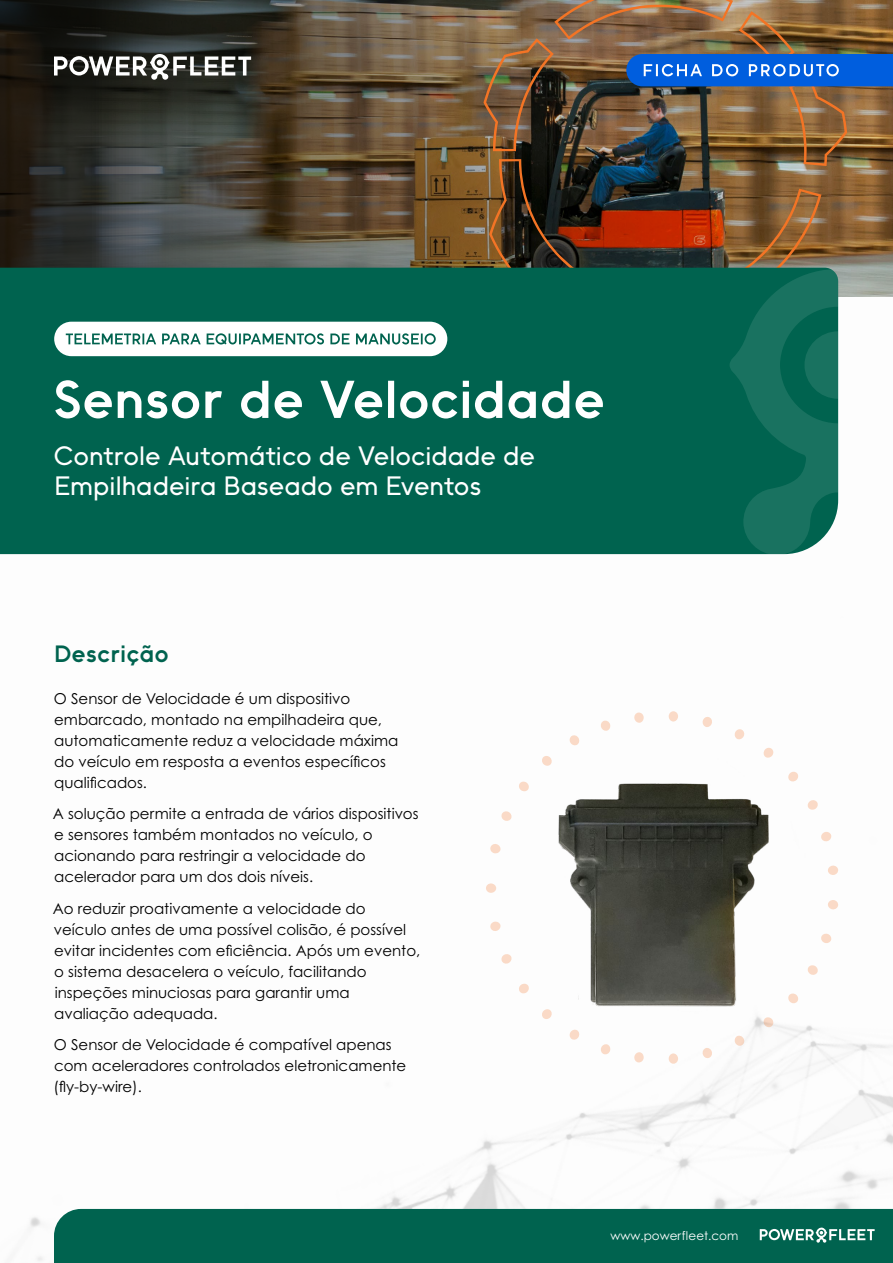
<style>
.page{position:relative;width:893px;height:1263px;background:#fff}
.page>*{position:absolute;margin:0;border:0;box-sizing:border-box;transform-origin:0 0}
.t1{font:700 54px "II Vorkurs";letter-spacing:-.01em;color:#fff}
.t2{font:500 27px/30px "II Vorkurs";color:#fff}
.t3{font:700 24px "II Vorkurs";color:#00634f}
.t4{font:15px/21px "Century Gothic Pro";color:#000}
.t5{font:12px "Century Gothic Pro";color:#fff}
</style>
<div class="page">
<img style="left:0;top:554px;width:893px;height:707px">
<img style="left:487px;top:683px;width:357px;height:409px">
<svg style="left:486px;top:883px;width:10px;height:10px"></svg>
<svg style="left:490px;top:843px;width:11px;height:11px"></svg>
<svg style="left:501px;top:811px;width:11px;height:10px"></svg>
<svg style="left:518px;top:781px;width:11px;height:11px"></svg>
<svg style="left:541px;top:755px;width:11px;height:11px"></svg>
<svg style="left:569px;top:734px;width:11px;height:12px"></svg>
<svg style="left:600px;top:720px;width:11px;height:11px"></svg>
<svg style="left:634px;top:712px;width:10px;height:11px"></svg>
<svg style="left:669px;top:711px;width:9px;height:11px"></svg>
<svg style="left:702px;top:716px;width:11px;height:12px"></svg>
<svg style="left:734px;top:728px;width:11px;height:12px"></svg>
<svg style="left:763px;top:747px;width:11px;height:11px"></svg>
<svg style="left:788px;top:771px;width:11px;height:11px"></svg>
<svg style="left:807px;top:799px;width:11px;height:11px"></svg>
<svg style="left:820px;top:831px;width:12px;height:11px"></svg>
<svg style="left:828px;top:865px;width:10px;height:10px"></svg>
<svg style="left:828px;top:900px;width:10px;height:10px"></svg>
<svg style="left:820px;top:933px;width:12px;height:11px"></svg>
<svg style="left:807px;top:964px;width:11px;height:11px"></svg>
<svg style="left:788px;top:993px;width:11px;height:11px"></svg>
<svg style="left:763px;top:1017px;width:11px;height:11px"></svg>
<svg style="left:734px;top:1035px;width:11px;height:11px"></svg>
<svg style="left:702px;top:1047px;width:11px;height:12px"></svg>
<svg style="left:669px;top:1053px;width:9px;height:11px"></svg>
<svg style="left:634px;top:1052px;width:10px;height:11px"></svg>
<svg style="left:600px;top:1044px;width:11px;height:11px"></svg>
<svg style="left:569px;top:1029px;width:11px;height:11px"></svg>
<svg style="left:541px;top:1009px;width:11px;height:11px"></svg>
<svg style="left:518px;top:983px;width:11px;height:11px"></svg>
<svg style="left:501px;top:953px;width:11px;height:11px"></svg>
<svg style="left:490px;top:921px;width:11px;height:10px"></svg>
<div style="left:54px;top:1209px;width:839px;height:54px;background:#00634f"></div>
<svg style="left:760px;top:1228px;width:115px;height:15px"></svg>
<svg style="left:0;top:0;width:483px;height:268px"></svg>
<svg style="left:54px;top:54px;width:197px;height:26px"></svg>
<div style="left:0;top:268px;width:483px;height:286px;background:#00634f"></div>
<img style="left:483px;top:0;width:410px;height:554px">
<div style="left:54px;top:322px;width:393px;height:34px;background:#fff;border-radius:17px"></div>
<svg style="left:66px;top:333px;width:370px;height:11px"></svg>
<h1 class="t1" style="left:53px;top:368px;width:554px">Sensor de Velocidade</h1>
<h2 class="t2" style="left:54px;top:440px;width:483px">Controle Automático de Velocidade de<br>Empilhadeira Baseado em Eventos</h2>
<h3 class="t3" style="left:54px;top:639px;width:117px">Descrição</h3>
<p class="t4" style="left:54px;top:687px;width:346px">O Sensor de Velocidade é um dispositivo embarcado, montado na empilhadeira que, automaticamente reduz a velocidade máxima do veículo em resposta a eventos específicos qualificados.</p>
<p class="t4" style="left:53px;top:803px;width:367px">A solução permite a entrada de vários dispositivos e sensores também montados no veículo, o acionando para restringir a velocidade do acelerador para um dos dois níveis.</p>
<p class="t4" style="left:53px;top:897px;width:369px">Ao reduzir proativamente a velocidade do veículo antes de uma possível colisão, é possível evitar incidentes com eficiência. Após um evento, o sistema desacelera o veículo, facilitando inspeções minuciosas para garantir uma avaliação adequada.</p>
<p class="t4" style="left:53px;top:1034px;width:354px">O Sensor de Velocidade é compatível apenas com aceleradores controlados eletronicamente (fly-by-wire).</p>
<p class="t5" style="left:610px;top:1229px;width:130px">www.powerfleet.com</p>
</div>
